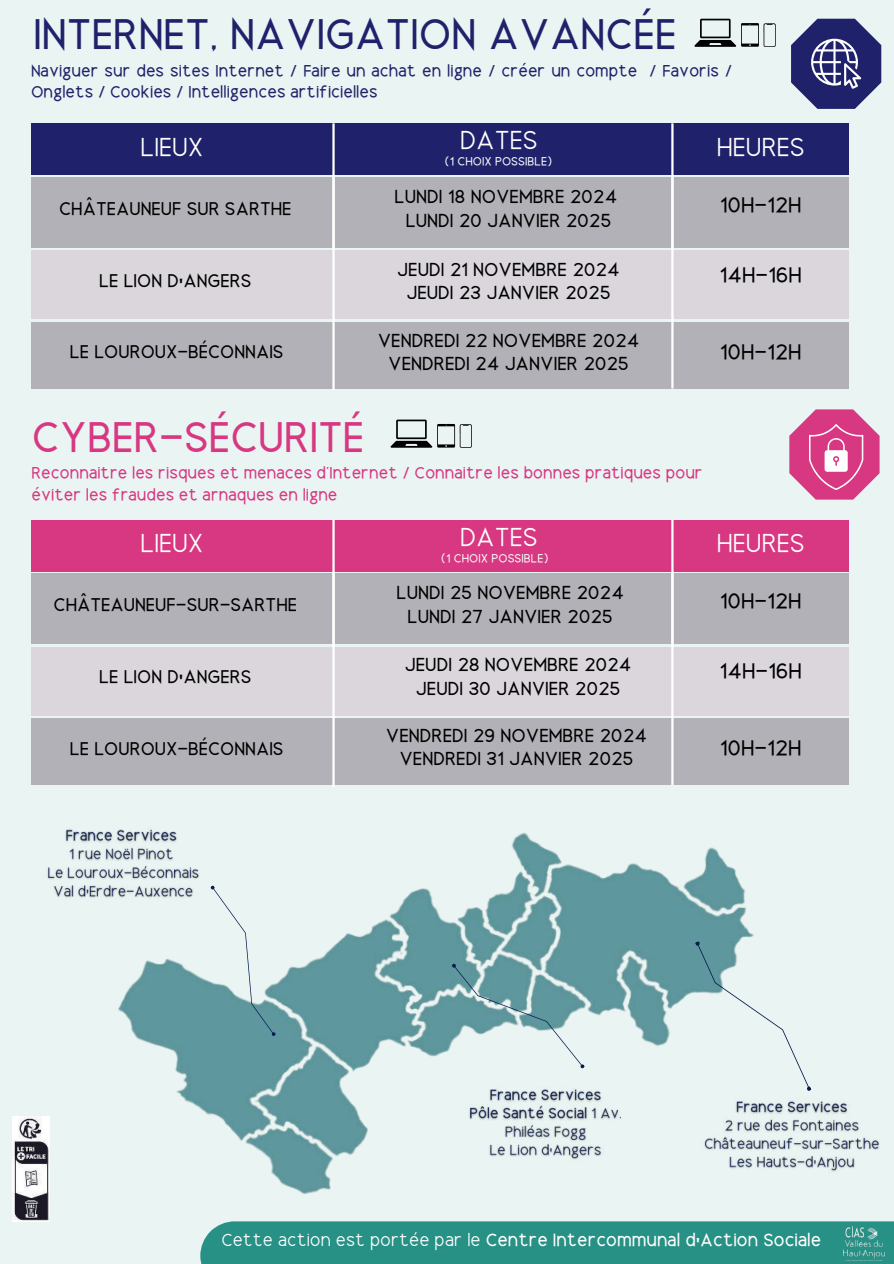
<style>
.page{position:relative;width:894px;height:1264px;background:#fff}
.page>*{position:absolute;margin:0;border:0;box-sizing:border-box;transform-origin:0 0}
.t1{font:700 39.9px "Dotcom";color:#1f226b}
.t2{font:700 39.9px "Dotcom";color:#d83781}
.t3{font:24.9px "Dotcom";color:#fff}
.t4{font:700 20.25px "Dotcom";color:#000}
.t5{font:700 17.55px/23.7px "Dotcom";color:#000;text-align:center}
.t6{font:700 17.25px "Dotcom";color:#000}
.t7{font:700 16.8px "Dotcom";color:#fff}
.t8{font:700 16.05px/26.1px "Dotcom";color:#000;text-align:center}
.t9{font:700 15.3px/21.3px "Dotcom";color:#1f226b}
.t10{font:700 15.3px/21.3px "Dotcom";color:#d83781}
.t11{font:700 11.25px "Dotcom";color:#f5f8f7}
.s1{font-family:"Noto Sans"}
.s2{font-weight:400}
</style>
<div class="page">
<div style="left:0;top:0;width:893px;height:1263px;background:#eaf4f3"></div>
<svg style="left:791px;top:19px;width:90px;height:90px"></svg>
<svg style="left:694px;top:19px;width:82px;height:28px"></svg>
<img style="left:49px;top:832px;width:705px;height:390px">
<svg style="left:695px;top:941px;width:116px;height:149px"></svg>
<img style="left:465px;top:1086px;width:160px;height:77px">
<svg style="left:452px;top:963px;width:132px;height:105px"></svg>
<svg style="left:211px;top:885px;width:64px;height:151px"></svg>
<svg style="left:390px;top:419px;width:82px;height:29px"></svg>
<svg style="left:789px;top:409px;width:90px;height:90px"></svg>
<img style="left:700px;top:1098px;width:180px;height:77px">
<img style="left:47px;top:829px;width:156px;height:73px">
<div style="left:200px;top:1221px;width:693px;height:42px;background:#289186"></div>
<img style="left:843px;top:1226px;width:41px;height:33px">
<div style="left:31px;top:177px;width:816px;height:70px;background:#b2b1b7"></div>
<div style="left:31px;top:123px;width:816px;height:52px;background:#1f226b"></div>
<div style="left:31px;top:250px;width:816px;height:69px;background:#dad6dc"></div>
<div style="left:31px;top:322px;width:816px;height:66px;background:#b2b1b7"></div>
<hr style="left:332px;top:123px;width:2px;height:267px;background:#fff">
<hr style="left:671px;top:123px;width:2px;height:265px;background:#fff">
<div style="left:31px;top:573px;width:816px;height:71px;background:#b2b1b7"></div>
<div style="left:31px;top:520px;width:816px;height:51px;background:#d83781"></div>
<div style="left:31px;top:647px;width:816px;height:68px;background:#dad6dc"></div>
<div style="left:31px;top:718px;width:816px;height:67px;background:#b2b1b7"></div>
<hr style="left:332px;top:520px;width:2px;height:266px;background:#fff">
<hr style="left:671px;top:520px;width:2px;height:265px;background:#fff">
<img style="left:13px;top:1116px;width:37px;height:105px">
<h1 class="t1" style="left:34px;top:21px;width:644px">INTERNET, NAVIGATION AVANCÉE</h1>
<p class="t9" style="left:31px;top:64px;width:702px">Naviguer sur des sites Internet / Faire un achat en ligne / créer un compte / Favoris /<br>Onglets / Cookies / Intelligences artificielles</p>
<h2 class="t3" style="left:140px;top:139px;width:64px">LIEUX</h2>
<h2 class="t3" style="left:460px;top:132px;width:79px">DATES</h2>
<h2 class="t3" style="left:716px;top:139px;width:90px">HEURES</h2>
<h2 class="t3" style="left:460px;top:139px;width:79px">DATES</h2>
<p class="t11" style="left:445px;top:157px;width:109px">(1 CHOIX POSSIBLE)</p>
<p class="t5" style="left:394px;top:189px;width:224px">LUNDI 18 NOVEMBRE 2024<br>LUNDI 20 JANVIER 2025</p>
<p class="t5" style="left:397px;top:262px;width:224px">JEUDI 21 NOVEMBRE 2024<br>JEUDI 23 JANVIER 2025</p>
<p class="t5" style="left:377px;top:333px;width:263px">VENDREDI 22 NOVEMBRE 2024<br>VENDREDI 24 JANVIER 2025</p>
<p class="t6" style="left:59px;top:203px;width:234px">CHÂTEAUNEUF SUR SARTHE</p>
<p class="t4" style="left:719px;top:198px;width:83px">10H-12H</p>
<p class="t8" style="left:421px;top:263px;width:165px">JEUDI 12 OCTOBRE<br>JEUDI 30 NOVEMBRE</p>
<p class="t8" style="left:418px;top:333px;width:178px">VENDREDI 13 OCTOBRE</p>
<p class="t4" style="left:719px;top:268px;width:84px">14H-16H</p>
<p class="t6" style="left:99px;top:274px;width:154px">LE LION D<span class="s1">'</span>ANGERS</p>
<p class="t6" style="left:70px;top:346px;width:215px">LE LOUROUX-BÉCONNAIS</p>
<p class="t4" style="left:719px;top:345px;width:83px">10H-12H</p>
<p class="t6" style="left:73px;top:346px;width:210px">LE LOUROUX BECONNAIS</p>
<p class="t8" style="left:416px;top:345px;width:183px">VENDREDI 01 DECEMBRE</p>
<h1 class="t2" style="left:32px;top:424px;width:334px">CYBER-SÉCURITÉ</h1>
<p class="t10" style="left:31px;top:466px;width:672px">Reconnaitre les risques et menaces d’Internet / Connaitre les bonnes pratiques pour éviter les fraudes et arnaques en ligne</p>
<h2 class="t3" style="left:140px;top:535px;width:64px">LIEUX</h2>
<h2 class="t3" style="left:460px;top:528px;width:79px">DATES</h2>
<h2 class="t3" style="left:716px;top:535px;width:90px">HEURES</h2>
<h2 class="t3" style="left:460px;top:535px;width:79px">DATES</h2>
<p class="t11" style="left:441px;top:554px;width:109px">(1 CHOIX POSSIBLE)</p>
<p class="t5" style="left:396px;top:585px;width:229px">LUNDI 25 NOVEMBRE 2024<br>LUNDI 27 JANVIER 2025</p>
<p class="t5" style="left:405px;top:657px;width:228px">JEUDI 28 NOVEMBRE 2024<br>JEUDI 30 JANVIER 2025</p>
<p class="t5" style="left:386px;top:727px;width:262px">VENDREDI 29 NOVEMBRE 2024<br>VENDREDI 31 JANVIER 2025</p>
<p class="t6" style="left:54px;top:599px;width:245px">CHÂTEAUNEUF-SUR-SARTHE</p>
<p class="t4" style="left:719px;top:594px;width:83px">10H-12H</p>
<p class="t8" style="left:421px;top:659px;width:165px">JEUDI 12 OCTOBRE<br>JEUDI 30 NOVEMBRE</p>
<p class="t8" style="left:418px;top:730px;width:178px">VENDREDI 13 OCTOBRE</p>
<p class="t4" style="left:719px;top:664px;width:84px">14H-16H</p>
<p class="t6" style="left:99px;top:671px;width:154px">LE LION D<span class="s1">'</span>ANGERS</p>
<p class="t6" style="left:70px;top:742px;width:215px">LE LOUROUX-BÉCONNAIS</p>
<p class="t4" style="left:719px;top:741px;width:83px">10H-12H</p>
<p class="t6" style="left:73px;top:742px;width:210px">LE LOUROUX BECONNAIS</p>
<p class="t8" style="left:416px;top:742px;width:183px">VENDREDI 01 DECEMBRE</p>
<p class="t7" style="left:221px;top:1234px;width:601px"><span class="s2">Cette action est portée par le</span> Centre Intercommunal d<span class="s1">'</span>Action Sociale</p>
</div>
